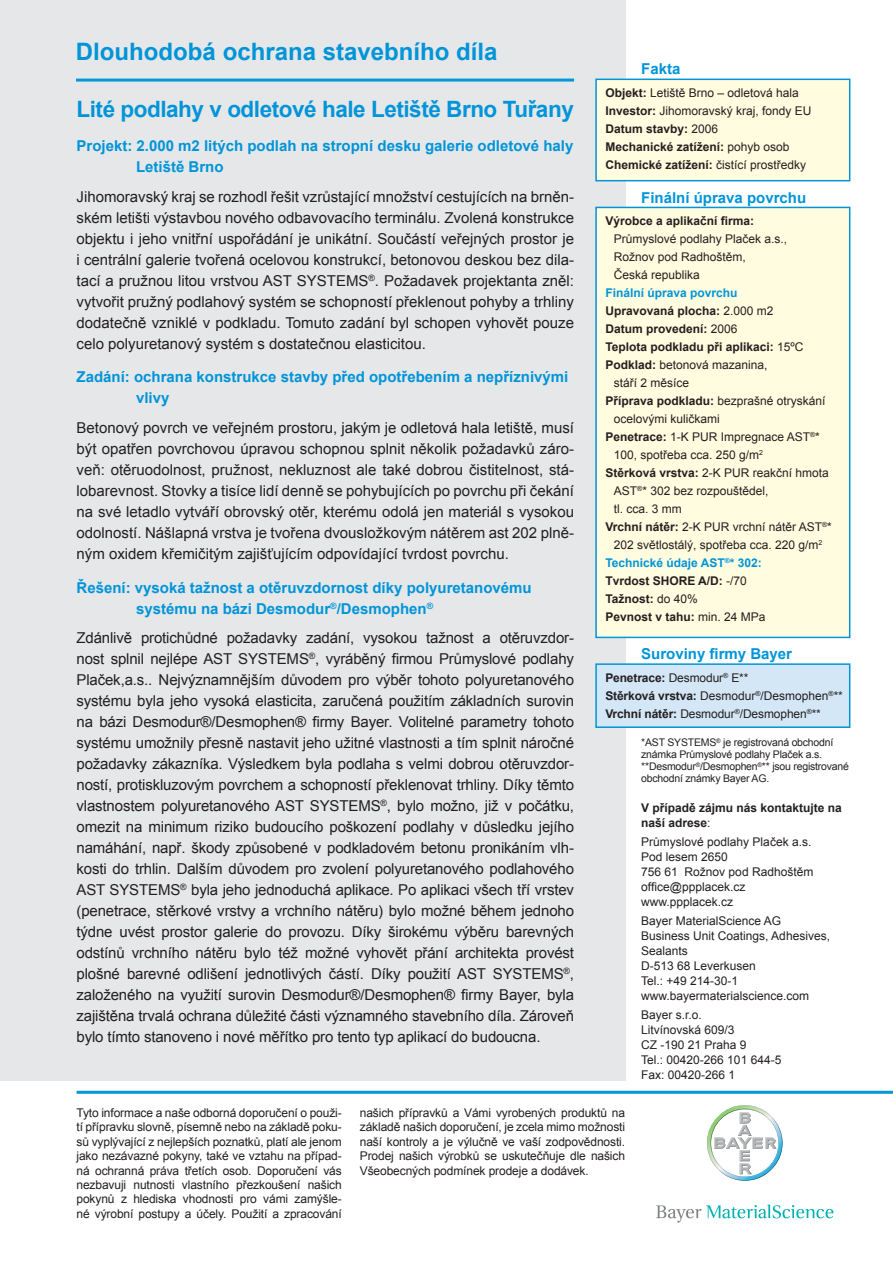
<style>
.page{position:relative;width:893px;height:1263px;background:#fff}
.page>*{position:absolute;margin:0;border:0;box-sizing:border-box;transform-origin:0 0}
.t1{font:700 24px "Arial";color:#0095d9}
.t2{font:700 22.5px "Arial";letter-spacing:-.02em;color:#0095d9}
.t3{font:15px/21px "Arial";color:#231f20;text-align:justify}
.t4{font:700 15px/21px "Arial";color:#0095d9}
.t5{font:12px/15px "Arial";color:#231f20}
.t6{font:700 12px/15px "Arial";color:#231f20}
.t7{font:700 12px "Arial";color:#0095d9}
.t8{font:10.5px/12px "Arial";letter-spacing:-.02em;color:#231f20}
.s1{font-weight:700}
.s2{font-weight:400}
</style>
<div class="page">
<div style="left:0;top:0;width:625px;height:1080px;background:#e6e7e8"></div>
<hr style="left:76px;top:79px;width:498px;height:3px;background:#0099d8">
<div style="left:596px;top:79px;width:254px;height:102px;background:#fffcdf"></div>
<div style="left:595px;top:79px;width:255px;height:102px;border:2px solid #0095d9"></div>
<div style="left:596px;top:207px;width:254px;height:430px;background:#fffcdf"></div>
<div style="left:595px;top:207px;width:255px;height:431px;border:2px solid #0095d9"></div>
<div style="left:596px;top:664px;width:254px;height:63px;background:#d4e7f7"></div>
<div style="left:595px;top:663px;width:255px;height:65px;border:2px solid #0095d9"></div>
<hr style="left:77px;top:1091px;width:816px;height:3px;background:#0099d8">
<svg style="left:707px;top:1105px;width:75px;height:76px"></svg>
<svg style="left:656px;top:1204px;width:177px;height:18px"></svg>
<h1 class="t1" style="left:76px;top:38px;width:423px">Dlouhodobá ochrana stavebního díla</h1>
<h2 class="t2" style="left:77px;top:97px;width:499px">Lité podlahy v odletové hale Letiště Brno Tuřany</h2>
<p class="t4" style="left:136px;top:135px;width:439px;text-indent:-60px">Projekt: 2.000 m2 litých podlah na stropní desku galerie odletové haly<br>Letiště Brno</p>
<p class="t3" style="left:77px;top:186px;width:499px">Jihomoravský kraj se rozhodl řešit vzrůstající množství cestujících na brněn&shy;ském letišti výstavbou nového odbavovacího terminálu. Zvolená konstrukce objektu i jeho vnitřní uspořádání je unikátní. Součástí veřejných prostor je i centrální galerie tvořená ocelovou konstrukcí, betonovou deskou bez dila&shy;tací a pružnou litou vrstvou AST SYSTEMS<sup>®</sup>. Požadavek projektanta zněl: vytvořit pružný podlahový systém se schopností překlenout pohyby a trhliny dodatečně vzniklé v podkladu. Tomuto zadání byl schopen vyhovět pouze celo polyuretanový systém s dostatečnou elasticitou.</p>
<p class="t4" style="left:136px;top:367px;width:434px;text-indent:-60px">Zadání: ochrana konstrukce stavby před opotřebením a nepříznivými vlivy</p>
<p class="t3" style="left:77px;top:417px;width:499px">Betonový povrch ve veřejném prostoru, jakým je odletová hala letiště, musí být opatřen povrchovou úpravou schopnou splnit několik požadavků záro&shy;veň: otěruodolnost, pružnost, nekluznost ale také dobrou čistitelnost, stá&shy;lobarevnost. Stovky a tisíce lidí denně se pohybujících po povrchu při čekání na své letadlo vytváří obrovský otěr, kterému odolá jen materiál s vysokou odolností. Nášlapná vrstva je tvořena dvousložkovým nátěrem ast 202 plně&shy;ným oxidem křemičitým zajišťujícím odpovídající tvrdost povrchu.</p>
<p class="t4" style="left:136px;top:577px;width:397px;text-indent:-60px">Řešení: vysoká tažnost a otěruvzdornost díky polyuretanovému systému na bázi Desmodur<sup>®</sup>/Desmophen<sup>®</sup></p>
<p class="t3" style="left:77px;top:627px;width:499px">Zdánlivě protichůdné požadavky zadání, vysokou tažnost a otěruvzdor&shy;nost splnil nejlépe AST SYSTEMS<sup>®</sup>, vyráběný firmou Průmyslové podlahy Plaček,a.s.. Nejvýznamnějším důvodem pro výběr tohoto polyuretanového systému byla jeho vysoká elasticita, zaručená použitím základních surovin na bázi Desmodur®/Desmophen® firmy Bayer. Volitelné parametry tohoto systému umožnily přesně nastavit jeho užitné vlastnosti a tím splnit náročné požadavky zákazníka. Výsledkem byla podlaha s velmi dobrou otěruvzdor&shy;ností, protiskluzovým povrchem a schopností překlenovat trhliny. Díky těmto vlastnostem polyuretanového AST SYSTEMS<sup>®</sup>, bylo možno, již v počátku, omezit na minimum riziko budoucího poškození podlahy v důsledku jejího namáhání, např. škody způsobené v podkladovém betonu pronikáním vlh&shy;kosti do trhlin. Dalším důvodem pro zvolení polyuretanového podlahového AST SYSTEMS<sup>®</sup> byla jeho jednoduchá aplikace. Po aplikaci všech tří vrstev (penetrace, stěrkové vrstvy a vrchního nátěru) bylo možné během jednoho týdne uvést prostor galerie do provozu. Díky širokému výběru barevných odstínů vrchního nátěru bylo též možné vyhovět přání architekta provést plošné barevné odlišení jednotlivých částí. Díky použití AST SYSTEMS<sup>®</sup>, založeného na využití surovin Desmodur®/Desmophen® firmy Bayer, byla zajištěna trvalá ochrana důležité části významného stavebního díla. Zároveň bylo tímto stanoveno i nové měřítko pro tento typ aplikací do budoucna.</p>
<p class="t4" style="left:641px;top:59px;width:41px">Fakta</p>
<p class="t5" style="left:605px;top:84px;width:208px;line-height:18px"><span class="s1">Objekt:</span> Letiště Brno – odletová hala <span class="s1">Investor:</span> Jihomoravský kraj, fondy EU <span class="s1">Datum stavby:</span> 2006<br><span class="s1">Mechanické zatížení:</span> pohyb osob <span class="s1">Chemické zatížení:</span> čistící prostředky</p>
<p class="t4" style="left:641px;top:187px;width:167px">Finální úprava povrchu</p>
<p class="t6" style="left:605px;top:214px;width:150px">Výrobce a aplikační firma:</p>
<p class="t5" style="left:614px;top:230px;width:175px;line-height:18px">Průmyslové podlahy Plaček a.s.,<br>Rožnov pod Radhoštěm,<br>Česká republika</p>
<p class="t7" style="left:605px;top:287px;width:134px">Finální úprava povrchu</p>
<p class="t6" style="left:605px;top:304px;width:170px">Upravovaná plocha: <span class="s2">2.000 m2</span></p>
<p class="t6" style="left:605px;top:322px;width:134px">Datum provedení: <span class="s2">2006</span></p>
<p class="t6" style="left:605px;top:340px;width:200px">Teplota podkladu při aplikaci: <span class="s2">15ºC</span></p>
<p class="t5" style="left:605px;top:358px;width:164px"><span class="s1">Podklad:</span> betonová mazanina,</p>
<p class="t5" style="left:614px;top:376px;width:77px">stáří 2 měsíce</p>
<p class="t5" style="left:605px;top:394px;width:222px"><span class="s1">Příprava podkladu:</span> bezprašné otryskání</p>
<p class="t5" style="left:614px;top:412px;width:108px">ocelovými kuličkami</p>
<p class="t5" style="left:605px;top:430px;width:216px"><span class="s1">Penetrace:</span> 1-K PUR Impregnace AST<sup>®</sup>*</p>
<p class="t5" style="left:614px;top:448px;width:151px">100, spotřeba cca. 250 g/m<sup>2</sup></p>
<p class="t5" style="left:605px;top:466px;width:225px"><span class="s1">Stěrková vrstva:</span> 2-K PUR reakční hmota</p>
<p class="t5" style="left:614px;top:484px;width:156px">AST<sup>®</sup>* 302 bez rozpouštědel,</p>
<p class="t5" style="left:614px;top:502px;width:70px">tl. cca. 3 mm</p>
<p class="t5" style="left:605px;top:520px;width:228px"><span class="s1">Vrchní nátěr:</span> 2-K PUR vrchní nátěr AST<sup>®</sup>*</p>
<p class="t5" style="left:614px;top:538px;width:210px">202 světlostálý, spotřeba cca. 220 g/m<sup>2</sup></p>
<p class="t7" style="left:605px;top:557px;width:158px">Technické údaje AST<sup>®</sup>* 302:</p>
<p class="t6" style="left:605px;top:574px;width:143px">Tvrdost SHORE A/D: <span class="s2">-/70</span></p>
<p class="t6" style="left:605px;top:592px;width:94px">Tažnost: <span class="s2">do 40%</span></p>
<p class="t6" style="left:605px;top:610px;width:162px">Pevnost v tahu: <span class="s2">min. 24 MPa</span></p>
<p class="t4" style="left:641px;top:643px;width:152px">Suroviny firmy Bayer</p>
<p class="t5" style="left:605px;top:669px;width:239px;line-height:18px"><span class="s1">Penetrace:</span> Desmodur<sup>®</sup> E**<br><span class="s1">Stěrková vrstva:</span> Desmodur<sup>®</sup>/Desmophen<sup>®</sup>**<br><span class="s1">Vrchní nátěr:</span> Desmodur<sup>®</sup>/Desmophen<sup>®</sup>**</p>
<p class="t8" style="left:641px;top:737px;width:209px">*AST SYSTEMS<sup>®</sup> je registrovaná obchodní známka Průmyslové podlahy Plaček a.s. **Desmodur<sup>®</sup>/Desmophen<sup>®</sup>** jsou registrované obchodní známky Bayer AG.</p>
<p class="t6" style="left:641px;top:800px;width:202px">V případě zájmu nás kontaktujte na naší adrese<span class="s2">:</span></p>
<p class="t5" style="left:641px;top:834px;width:174px">Průmyslové podlahy Plaček a.s.<br>Pod lesem 2650<br>756 61 Rožnov pod Radhoštěm office@ppplacek.cz www.ppplacek.cz</p>
<p class="t5" style="left:641px;top:913px;width:190px">Bayer MaterialScience AG<br>Business Unit Coatings, Adhesives,<br>Sealants<br>D-513 68 Leverkusen<br>Tel.: +49 214-30-1 www.bayermaterialscience.com</p>
<p class="t5" style="left:641px;top:1008px;width:142px">Bayer s.r.o.<br>Litvínovská 609/3<br>CZ -190 21 Praha 9<br>Tel.: 00420-266 101 644-5<br>Fax: 00420-266 1</p>
<p class="t5" style="left:77px;top:1105px;width:267px;line-height:14.4px;text-align:justify">Tyto informace a naše odborná doporučení o použi&shy;tí přípravku slovně, písemně nebo na základě poku&shy;sů vyplývající z nejlepších poznatků, platí ale jenom jako nezávazné pokyny, také ve vztahu na případ&shy;ná ochranná práva třetích osob. Doporučení vás nezbavuji nutnosti vlastního přezkoušení našich pokynů z hlediska vhodnosti pro vámi zamýšle&shy;né výrobní postupy a účely. Použití a zpracování</p>
<p class="t5" style="left:360px;top:1105px;width:267px;line-height:14.4px;text-align:justify">našich přípravků a Vámi vyrobených produktů na základě našich doporučení, je zcela mimo možnosti naší kontroly a je výlučně ve vaší zodpovědnosti.<br>Prodej našich výrobků se uskutečňuje dle našich Všeobecných podmínek prodeje a dodávek.</p>
</div>
